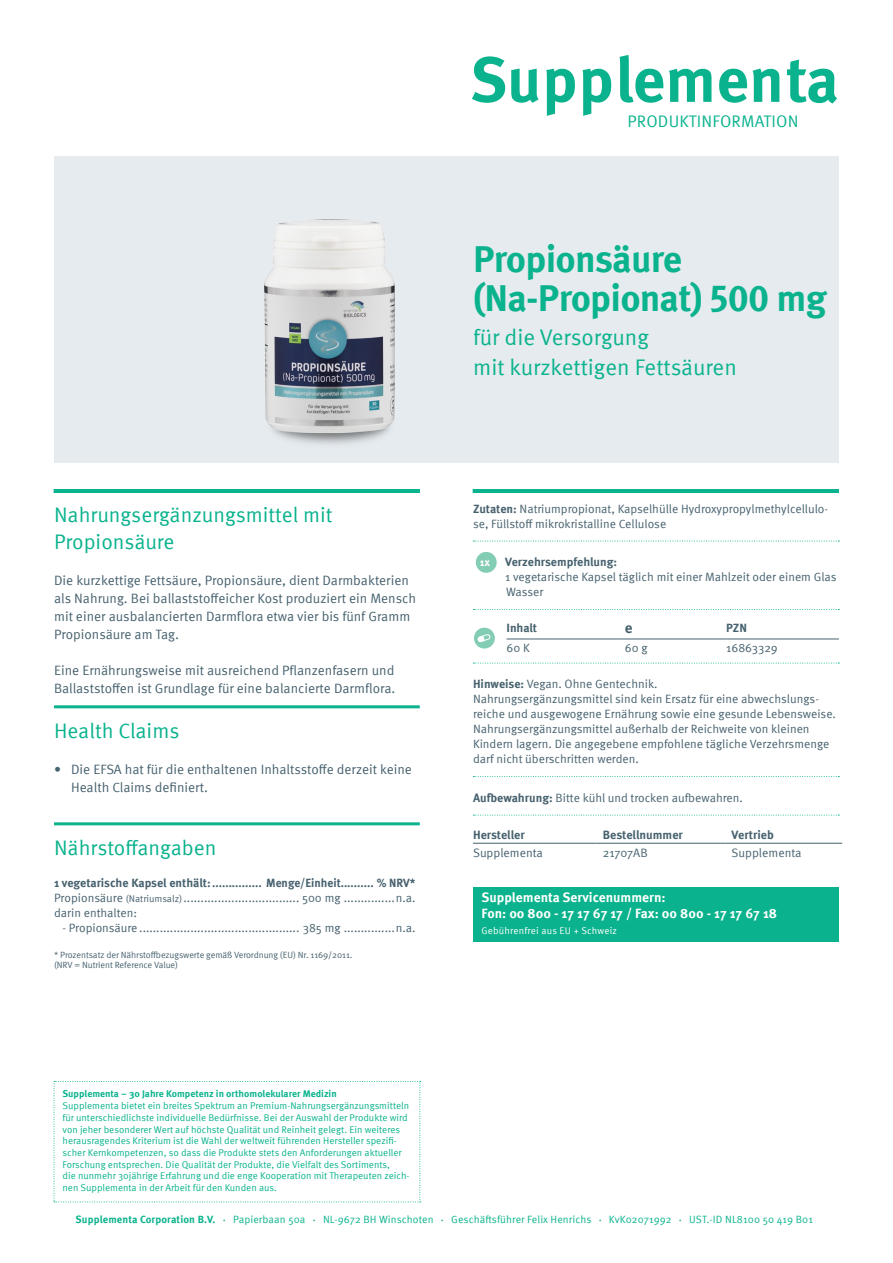
<style>
.page{position:relative;width:893px;height:1263px;background:#fff}
.page>*{position:absolute;margin:0;border:0;box-sizing:border-box;transform-origin:0 0}
.Produkt_Titel{font:700 63.45px "Meta Pro";color:#0ab38d}
.Produkt_Titel-2{font:700 37.5px/39px "Meta Pro";letter-spacing:-.02em;color:#0ab38d}
.Produkt_Subline{font:22.5px/30px "Meta Pro";color:#0ab38d}
.Headline-Grün{font:21px/27px "Meta Pro";color:#0ab38d}
.t1{font:16.65px "Meta Pro";letter-spacing:.01em;color:#0ab38d}
.Nährstoffangaben{font:700 15px "Meta Pro";color:#46616e}
.Fließtext{font:13.5px/18px "Meta Pro";color:#46616e}
.Servicenummern{font:700 13.5px/16.2px "Meta Pro";color:#fff}
.Nährstoffangaben-2{font:700 12.15px "Meta Pro";color:#46616e}
.Nährstoffangaben-3{font:12.15px "Meta Pro";color:#46616e}
.Fließtext_klein{font:12.15px "Meta Pro";letter-spacing:-.01em;color:#46616e}
.Fließtext_klein_mit{font:12px/15px "Meta Pro";color:#46616e}
.Nährstoffangaben-4{font:12px "Meta Pro";color:#46616e}
.Nährstoffangaben-5{font:700 12px "Meta Pro";color:#46616e}
.Fließtext-2{font:700 10.95px "Meta Pro";color:#fff}
.t2{font:10.5px "Meta Pro";letter-spacing:.01em;color:#0ab38d}
.t3{font:700 10.5px "Meta Pro";letter-spacing:.01em;color:#0ab38d}
.Supplementa_Text_Kle{font:9.75px/11.7px "Meta Pro";color:#0ab38d}
.Servicenummern-2{font:9.75px "Meta Pro";letter-spacing:.02em;color:#fff}
.Nährstoffangaben-6{font:9px/10.5px "Meta Pro";letter-spacing:-.01em;color:#46616e}
.s1{font-size:9.75px}
.s2{font-weight:700}
.s3{font-size:4.5px}
</style>
<div class="page">
<div style="left:54px;top:156px;width:785px;height:306px;background:#e6ebef"></div>
<hr style="left:54px;top:705px;width:366px;height:3px;background:#0ab38d">
<hr style="left:54px;top:822px;width:366px;height:3px;background:#0ab38d">
<svg style="left:473px;top:541px;width:366px;height:1px"></svg>
<svg style="left:473px;top:609px;width:366px;height:1px"></svg>
<svg style="left:473px;top:663px;width:366px;height:1px"></svg>
<svg style="left:473px;top:776px;width:366px;height:1px"></svg>
<svg style="left:473px;top:815px;width:366px;height:1px"></svg>
<div style="left:473px;top:887px;width:366px;height:54px;background:#0ab38d"></div>
<div style="left:476px;top:552px;width:21px;height:21px;background:#83cdb5;border-radius:50%"></div>
<hr style="left:506px;top:639px;width:113px;height:1px;background:#46616e">
<hr style="left:619px;top:639px;width:107px;height:1px;background:#46616e">
<hr style="left:726px;top:639px;width:113px;height:1px;background:#46616e">
<div style="left:474px;top:628px;width:21px;height:20px;background:#83cdb5;border-radius:50%"></div>
<svg style="left:478px;top:634px;width:12px;height:8px"></svg>
<hr style="left:473px;top:843px;width:124px;height:1px;background:#46616e">
<hr style="left:597px;top:843px;width:129px;height:1px;background:#46616e">
<hr style="left:726px;top:843px;width:116px;height:1px;background:#46616e">
<hr style="left:473px;top:489px;width:366px;height:3px;background:#0ab38d">
<svg style="left:54px;top:1081px;width:367px;height:121px"></svg>
<hr style="left:54px;top:489px;width:366px;height:3px;background:#0ab38d">
<img style="left:264px;top:219px;width:131px;height:225px">
<p class="Produkt_Titel" style="left:470px;top:30px;width:371px">Supplementa</p>
<p class="t1" style="left:628px;top:109px;width:172px">PRODUKTINFORMATION</p>
<p class="Headline-Grün" style="left:54px;top:500px;width:280px">Nahrungsergänzungsmittel mit<br>Propionsäure</p>
<p class="Fließtext" style="left:54px;top:570px;width:364px">Die kurzkettige Fettsäure, Propionsäure, dient Darmbakterien als Nahrung. Bei ballaststoffeicher Kost produziert ein Mensch mit einer ausbalancierten Darmflora etwa vier bis fünf Gramm Propionsäure am Tag.</p>
<p class="Fließtext" style="left:54px;top:660px;width:343px">Eine Ernährungsweise mit ausreichend Pflanzenfasern und<br>Ballaststoffen ist Grundlage für eine balancierte Darmflora.</p>
<p class="Headline-Grün" style="left:54px;top:716px;width:127px">Health Claims</p>
<p class="Fließtext" style="left:71px;top:759px;width:342px;text-indent:-17px">• Die EFSA hat für die enthaltenen Inhaltsstoffe derzeit keine<br>Health Claims definiert.</p>
<p class="Headline-Grün" style="left:54px;top:833px;width:164px">Nährstoffangaben</p>
<p class="Nährstoffangaben-5" style="left:54px;top:874px;width:363px">1 vegetarische Kapsel enthält:............... Menge/Einheit.......... % NRV*</p>
<p class="Nährstoffangaben-4" style="left:54px;top:889px;width:363px">Propionsäure <span class="s1">(Natriumsalz)</span>.................................. 500 mg ...............n.a.</p>
<p class="Nährstoffangaben-4" style="left:54px;top:904px;width:85px">darin enthalten:</p>
<p class="Nährstoffangaben-4" style="left:62px;top:919px;width:355px">- Propionsäure ............................................... 385 mg ...............n.a.</p>
<p class="Nährstoffangaben-6" style="left:54px;top:949px;width:300px">* Prozentsatz der Nährstoffbezugswerte gemäß Verordnung (EU) Nr. 1169/2011. (NRV = Nutrient Reference Value)</p>
<p class="Supplementa_Text_Kle" style="left:63px;top:1087px;width:348px"><span class="s2">Supplementa – 30 Jahre Kompetenz in orthomolekularer Medizin<br></span>Supplementa bietet ein breites Spektrum an Premium-Nahrungsergänzungsmitteln für unterschiedlichste individuelle Bedürfnisse. Bei der Auswahl der Produkte wird von jeher besonderer Wert auf höchste Qualität und Reinheit gelegt. Ein weiteres herausragendes Kriterium ist die Wahl der weltweit führenden Hersteller spezifi&shy;scher Kernkompetenzen, so dass die Produkte stets den Anforderungen aktueller Forschung entsprechen. Die Qualität der Produkte, die Vielfalt des Sortiments,<br>die nunmehr 30jährige Erfahrung und die enge Kooperation mit Therapeuten zeich&shy;nen Supplementa in der Arbeit für den Kunden aus.</p>
<p class="Produkt_Titel-2" style="left:473px;top:237px;width:355px">Propionsäure (Na-Propionat) 500 mg</p>
<p class="Produkt_Subline" style="left:473px;top:321px;width:265px">für die Versorgung<br>mit kurzkettigen Fettsäuren</p>
<p class="Fließtext_klein_mit" style="left:473px;top:500px;width:357px"><span class="s2">Zutaten:</span> Natriumpropionat, Kapselhülle Hydroxypropylmethylcellulo&shy;se, Füllstoff mikrokristalline Cellulose</p>
<p class="Fließtext-2" style="left:480px;top:553px;width:12px">1x</p>
<p class="Fließtext_klein_mit" style="left:505px;top:554px;width:333px"><span class="s2">Verzehrsempfehlung:<br></span>1 vegetarische Kapsel täglich mit einer Mahlzeit oder einem Glas<br>Wasser</p>
<p class="Nährstoffangaben-5" style="left:506px;top:619px;width:32px">Inhalt</p>
<p class="Nährstoffangaben" style="left:625px;top:616px;width:9px">e</p>
<p class="Nährstoffangaben-5" style="left:726px;top:619px;width:22px">PZN</p>
<p class="Nährstoffangaben-4" style="left:506px;top:639px;width:25px">60 K</p>
<p class="Nährstoffangaben-4" style="left:625px;top:639px;width:24px">60 g</p>
<p class="Nährstoffangaben-4" style="left:726px;top:639px;width:53px">16863329</p>
<p class="Fließtext_klein_mit" style="left:473px;top:676px;width:364px"><span class="s2">Hinweise:</span> Vegan. Ohne Gentechnik.<br>Nahrungsergänzungsmittel sind kein Ersatz für eine abwechslungs&shy;reiche und ausgewogene Ernährung sowie eine gesunde Lebensweise.<br>Nahrungsergänzungsmittel außerhalb der Reichweite von kleinen Kindern lagern. Die angegebene empfohlene tägliche Verzehrsmenge darf nicht überschritten werden.</p>
<p class="Fließtext_klein_mit" style="left:473px;top:789px;width:271px"><span class="s2">Aufbewahrung:</span> Bitte kühl und trocken aufbewahren.</p>
<p class="Nährstoffangaben-2" style="left:473px;top:825px;width:53px">Hersteller</p>
<p class="Nährstoffangaben-2" style="left:603px;top:825px;width:82px">Bestellnummer</p>
<p class="Nährstoffangaben-2" style="left:732px;top:825px;width:44px">Vertrieb</p>
<p class="Nährstoffangaben-3" style="left:473px;top:843px;width:71px">Supplementa</p>
<p class="Fließtext_klein" style="left:603px;top:843px;width:46px">21707AB</p>
<p class="Nährstoffangaben-3" style="left:732px;top:843px;width:71px">Supplementa</p>
<p class="Servicenummern" style="left:482px;top:888px;width:297px">Supplementa Servicenummern:<br>Fon: 00 800 - 17 17 67 17 / Fax: 00 800 - 17 17 67 18</p>
<p class="Servicenummern-2" style="left:482px;top:923px;width:137px">Gebührenfrei aus EU + Schweiz</p>
<p class="t3" style="left:76px;top:1211px;width:141px">Supplementa Corporation B.V.</p>
<p class="t2" style="left:223px;top:1211px;width:84px"><span class="s3">•</span> Papierbaan 50a</p>
<p class="t2" style="left:313px;top:1211px;width:122px"><span class="s3">•</span> NL-9672 BH Winschoten</p>
<p class="t2" style="left:441px;top:1211px;width:152px"><span class="s3">•</span> Geschäftsführer Felix Henrichs</p>
<p class="t2" style="left:599px;top:1211px;width:74px"><span class="s3">•</span> KvK02071992</p>
<p class="t2" style="left:679px;top:1211px;width:135px"><span class="s3">•</span> UST.-ID NL8100 50 419 B01</p>
</div>
